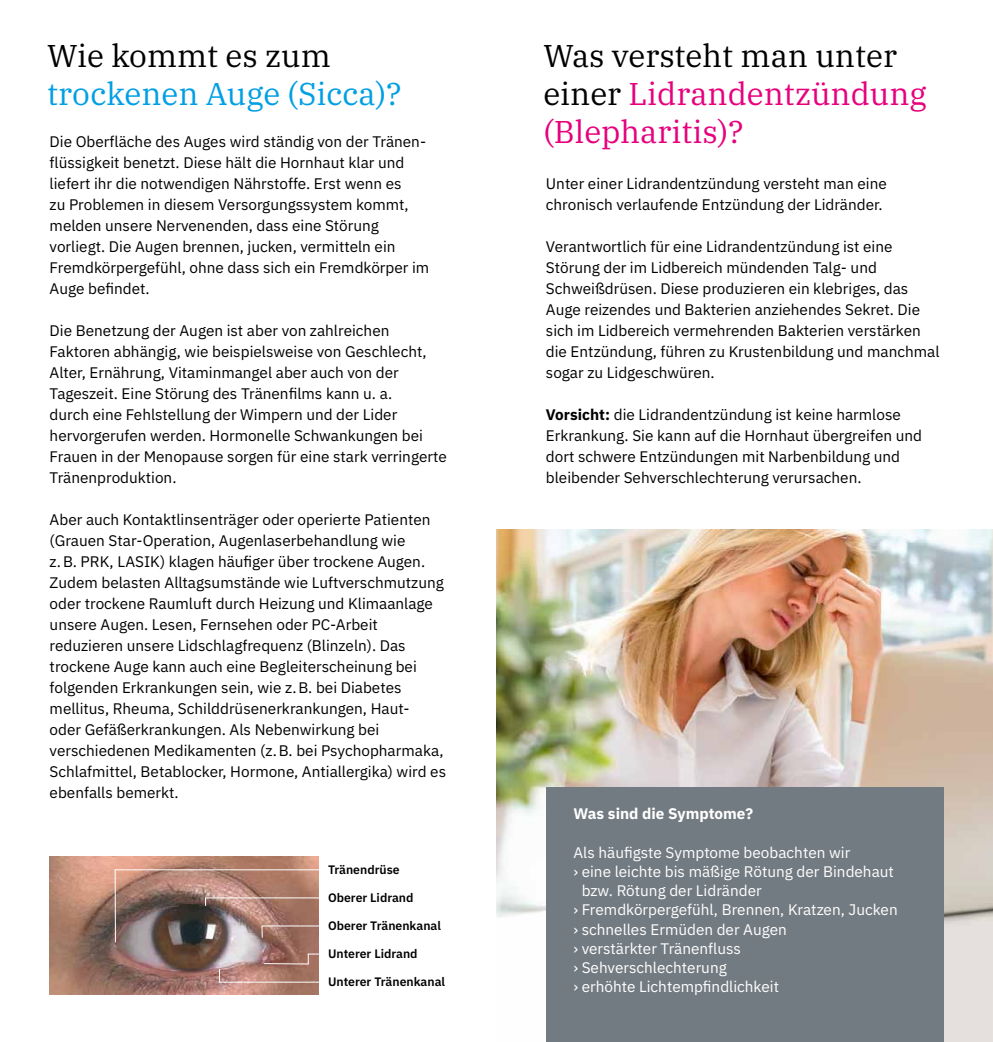
<style>
.page{position:relative;width:993px;height:1042px;background:#fff}
.page>*{position:absolute;margin:0;border:0;box-sizing:border-box;transform-origin:0 0}
.t1{font:31.5px/37.8px "IBM Plex Serif";color:#e6007d}
.t2{font:31.5px "IBM Plex Serif";color:#009fe3}
.t3{font:31.5px "IBM Plex Serif";color:#000}
.t4{font:15.4px/21px "IBM Plex Sans";color:#000}
.t5{font:15.4px "IBM Plex Sans";color:#fff}
.t6{font:700 15.4px "IBM Plex Sans";color:#fff}
.t7{font:600 12.25px "IBM Plex Sans";color:#000}
.s1{color:#000}
.s2{font-weight:700}
</style>
<div class="page">
<img style="left:496px;top:529px;width:496px;height:513px">
<div style="left:546px;top:787px;width:397px;height:255px;background:#737b82"></div>
<img style="left:50px;top:856px;width:268px;height:139px">
<img style="left:114px;top:869px;width:205px;height:74px">
<svg style="left:218px;top:953px;width:101px;height:30px;background:#b48b82"></svg>
<h1 class="t3" style="left:47px;top:32px;width:285px">Wie kommt es zum</h1>
<h1 class="t2" style="left:47px;top:69px;width:356px">trockenen Auge (Sicca)?</h1>
<p class="t4" style="left:50px;top:130px;width:381px">Die Oberfläche des Auges wird ständig von der Tränen&shy;flüssigkeit benetzt. Diese hält die Hornhaut klar und liefert ihr die notwendigen Nährstoffe. Erst wenn es<br>zu Problemen in diesem Versorgungssystem kommt, melden unsere Nervenenden, dass eine Störung vorliegt. Die Augen brennen, jucken, vermitteln ein Fremdkörpergefühl, ohne dass sich ein Fremdkörper im Auge befindet.</p>
<p class="t4" style="left:50px;top:319px;width:398px">Die Benetzung der Augen ist aber von zahlreichen Faktoren abhängig, wie beispielsweise von Geschlecht, Alter, Ernährung, Vitaminmangel aber auch von der Tageszeit. Eine Störung des Tränenfilms kann u. a.<br>durch eine Fehlstellung der Wimpern und der Lider hervorgerufen werden. Hormonelle Schwankungen bei Frauen in der Menopause sorgen für eine stark verringerte Tränenproduktion.</p>
<p class="t4" style="left:50px;top:508px;width:398px">Aber auch Kontaktlinsenträger oder operierte Patienten (Grauen Star-Operation, Augenlaserbehandlung wie<br>z.B. PRK, LASIK) klagen häufiger über trockene Augen.<br>Zudem belasten Alltagsumstände wie Luftverschmutzung oder trockene Raumluft durch Heizung und Klimaanlage unsere Augen. Lesen, Fernsehen oder PC-Arbeit reduzieren unsere Lidschlagfrequenz (Blinzeln). Das trockene Auge kann auch eine Begleiterscheinung bei folgenden Erkrankungen sein, wie z.B. bei Diabetes mellitus, Rheuma, Schilddrüsenerkrankungen, Haut-<br>oder Gefäßerkrankungen. Als Nebenwirkung bei verschiedenen Medikamenten (z.B. bei Psychopharmaka, Schlafmittel, Betablocker, Hormone, Antiallergika) wird es ebenfalls bemerkt.</p>
<p class="t7" style="left:328px;top:860px;width:73px">Tränendrüse</p>
<p class="t7" style="left:328px;top:888px;width:87px">Oberer Lidrand</p>
<p class="t7" style="left:328px;top:916px;width:114px">Oberer Tränenkanal</p>
<p class="t7" style="left:328px;top:944px;width:91px">Unterer Lidrand</p>
<p class="t7" style="left:328px;top:972px;width:119px">Unterer Tränenkanal</p>
<h1 class="t1" style="left:543px;top:34px;width:384px"><span class="s1">Was versteht man unter einer</span> Lidrandentzündung (Blepharitis)?</h1>
<p class="t4" style="left:545px;top:172px;width:342px">Unter einer Lidrandentzündung versteht man eine chronisch verlaufende Entzündung der Lidränder.</p>
<p class="t4" style="left:545px;top:235px;width:395px">Verantwortlich für eine Lidrandentzündung ist eine Störung der im Lidbereich mündenden Talg- und Schweißdrüsen. Diese produzieren ein klebriges, das Auge reizendes und Bakterien anziehendes Sekret. Die sich im Lidbereich vermehrenden Bakterien verstärken die Entzündung, führen zu Krustenbildung und manchmal sogar zu Lidgeschwüren.</p>
<p class="t4" style="left:545px;top:403px;width:377px"><span class="s2">Vorsicht:</span> die Lidrandentzündung ist keine harmlose Erkrankung. Sie kann auf die Hornhaut übergreifen und dort schwere Entzündungen mit Narbenbildung und bleibender Sehverschlechterung verursachen.</p>
<p class="t6" style="left:573px;top:801px;width:181px">Was sind die Symptome?</p>
<p class="t5" style="left:573px;top:840px;width:278px">Als häufigste Symptome beobachten wir</p>
<p class="t5" style="left:573px;top:859px;width:322px">› eine leichte bis mäßige Rötung der Bindehaut</p>
<p class="t5" style="left:581px;top:879px;width:181px">bzw. Rötung der Lidränder</p>
<p class="t5" style="left:573px;top:898px;width:325px">› Fremdkörpergefühl, Brennen, Kratzen, Jucken</p>
<p class="t5" style="left:573px;top:917px;width:215px">› schnelles Ermüden der Augen</p>
<p class="t5" style="left:573px;top:936px;width:169px">› verstärkter Tränenfluss</p>
<p class="t5" style="left:573px;top:956px;width:155px">› Sehverschlechterung</p>
<p class="t5" style="left:573px;top:975px;width:207px">› erhöhte Lichtempfindlichkeit</p>
</div>
